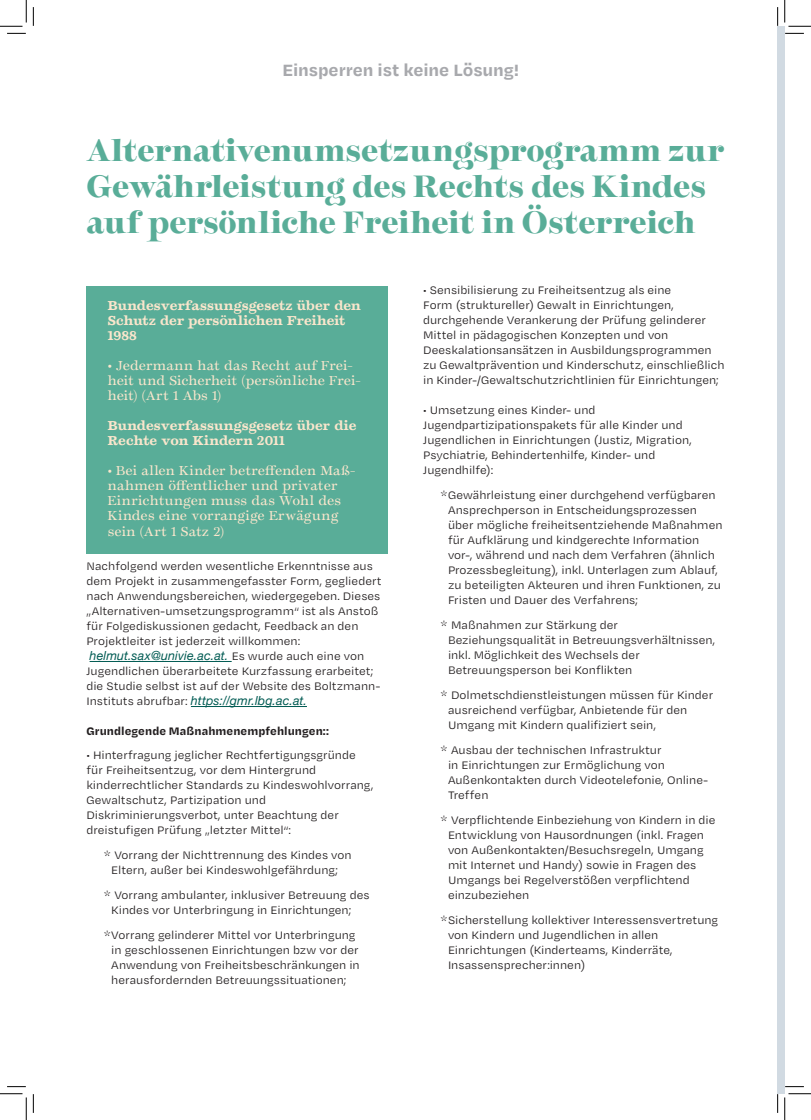
<style>
.page{position:relative;width:811px;height:1120px;background:#fff}
.page>*{position:absolute;margin:0;border:0;box-sizing:border-box;transform-origin:0 0}
.Headline__Black__90{font:900 30px/36px "Temeraire Display";letter-spacing:-.005em;color:#59ad98}
.t1{font:700 18.75px "Degular Text";letter-spacing:-.005em;color:#a8a9ad}
.Headline__Black__90-2{font:12.5px/15px "Degular Text";color:#231f20}
.MASTER_PAGE___Magazi{font:12.5px/15px "Temeraire";letter-spacing:.005em;color:#fae6cc}
.MASTER_PAGE___Magazi-2{font:700 12.5px/15px "Temeraire";letter-spacing:.005em;color:#fae6cc}
.Headline__Black__90-3{font:700 12.5px "Degular Text";letter-spacing:.005em;color:#231f20}
.s1{font-family:"Helvetica Neue";font-style:italic;color:#015b53}
</style>
<div class="page">
<div style="left:777px;top:26px;width:8px;height:1067px;background:#d1dae2"></div>
<div style="left:86px;top:286px;width:302px;height:267px;background:#59ad98"></div>
<hr style="left:90px;top:661px;width:142px;height:1px;background:#015b53">
<hr style="left:191px;top:706px;width:116px;height:1px;background:#015b53">
<svg style="left:7px;top:33px;width:19px;height:1px"></svg>
<svg style="left:785px;top:33px;width:19px;height:1px"></svg>
<svg style="left:33px;top:7px;width:1px;height:19px"></svg>
<svg style="left:33px;top:1094px;width:1px;height:18px"></svg>
<svg style="left:777px;top:7px;width:1px;height:19px"></svg>
<svg style="left:777px;top:1093px;width:1px;height:19px"></svg>
<svg style="left:0;top:0;width:27px;height:27px"></svg>
<svg style="left:0;top:1093px;width:27px;height:26px"></svg>
<svg style="left:784px;top:0;width:27px;height:27px"></svg>
<svg style="left:784px;top:1093px;width:27px;height:26px"></svg>
<h2 class="t1" style="left:282px;top:57px;width:238px">Einsperren ist keine Lösung!</h2>
<p class="Headline__Black__90" style="left:86px;top:133px;width:639px">Alternativenumsetzungsprogramm zur<br>Gewährleistung des Rechts des Kindes auf persönliche Freiheit in Österreich</p>
<p class="MASTER_PAGE___Magazi-2" style="left:108px;top:298px;width:255px">Bundesverfassungsgesetz über den<br>Schutz der persönlichen Freiheit<br>1988</p>
<p class="MASTER_PAGE___Magazi" style="left:108px;top:358px;width:255px">• Jedermann hat das Recht auf Frei&shy;heit und Sicherheit (persönliche Frei&shy;heit) (Art 1 Abs 1)</p>
<p class="MASTER_PAGE___Magazi-2" style="left:108px;top:418px;width:250px">Bundesverfassungsgesetz über die<br>Rechte von Kindern 2011</p>
<p class="MASTER_PAGE___Magazi" style="left:108px;top:463px;width:250px">• Bei allen Kinder betreffenden Maß&shy;nahmen öffentlicher und privater<br>Einrichtungen muss das Wohl des<br>Kindes eine vorrangige Erwägung sein (Art 1 Satz 2)</p>
<p class="Headline__Black__90-2" style="left:86px;top:558px;width:297px">Nachfolgend werden wesentliche Erkenntnisse aus dem Projekt in zusammengefasster Form, gegliedert nach Anwendungsbereichen, wiedergegeben. Dieses „Alternativen-umsetzungsprogramm“ ist als Anstoß für Folgediskussionen gedacht, Feedback an den Projektleiter ist jederzeit willkommen:</p>
<p class="Headline__Black__90-2" style="left:86px;top:648px;width:295px"><span class="s1">helmut.sax@univie.ac.at.</span> Es wurde auch eine von Jugendlichen überarbeitete Kurzfassung erarbeitet; die Studie selbst ist auf der Website des Boltzmann-Instituts abrufbar: <span class="s1">https://gmr.lbg.ac.at.</span></p>
<p class="Headline__Black__90-3" style="left:86px;top:722px;width:244px">Grundlegende Maßnahmenempfehlungen::</p>
<p class="Headline__Black__90-2" style="left:86px;top:746px;width:289px">• Hinterfragung jeglicher Rechtfertigungsgründe für Freiheitsentzug, vor dem Hintergrund kinderrechtlicher Standards zu Kindeswohlvorrang, Gewaltschutz, Partizipation und Diskriminierungsverbot, unter Beachtung der dreistufigen Prüfung „letzter Mittel“:</p>
<p class="Headline__Black__90-2" style="left:104px;top:846px;width:249px;text-align:center">* Vorrang der Nichttrennung des Kindes von<br>Eltern, außer bei Kindeswohlgefährdung;</p>
<p class="Headline__Black__90-2" style="left:111px;top:886px;width:260px;text-indent:-7px">* Vorrang ambulanter, inklusiver Betreuung des<br>Kindes vor Unterbringung in Einrichtungen;</p>
<p class="Headline__Black__90-2" style="left:104px;top:926px;width:257px;text-align:center">*Vorrang gelinderer Mittel vor Unterbringung in geschlossenen Einrichtungen bzw vor der Anwendung von Freiheitsbeschränkungen in herausfordernden Betreuungssituationen;</p>
<p class="Headline__Black__90-2" style="left:423px;top:281px;width:303px">• Sensibilisierung zu Freiheitsentzug als eine<br>Form (struktureller) Gewalt in Einrichtungen, durchgehende Verankerung der Prüfung gelinderer Mittel in pädagogischen Konzepten und von Deeskalationsansätzen in Ausbildungsprogrammen zu Gewaltprävention und Kinderschutz, einschließlich in Kinder-/Gewaltschutzrichtlinien für Einrichtungen;</p>
<p class="Headline__Black__90-2" style="left:423px;top:401px;width:270px">• Umsetzung eines Kinder- und Jugendpartizipationspakets für alle Kinder und Jugendlichen in Einrichtungen (Justiz, Migration, Psychiatrie, Behindertenhilfe, Kinder- und Jugendhilfe):</p>
<p class="Headline__Black__90-2" style="left:448px;top:486px;width:276px;text-indent:-7px">*Gewährleistung einer durchgehend verfügbaren Ansprechperson in Entscheidungsprozessen über mögliche freiheitsentziehende Maßnahmen für Aufklärung und kindgerechte Information vor-, während und nach dem Verfahren (ähnlich Prozessbegleitung), inkl. Unterlagen zum Ablauf, zu beteiligten Akteuren und ihren Funktionen, zu Fristen und Dauer des Verfahrens;</p>
<p class="Headline__Black__90-2" style="left:448px;top:616px;width:269px;text-indent:-7px">* Maßnahmen zur Stärkung der Beziehungsqualität in Betreuungsverhältnissen, inkl. Möglichkeit des Wechsels der Betreuungsperson bei Konflikten</p>
<p class="Headline__Black__90-2" style="left:448px;top:686px;width:267px;text-indent:-7px">* Dolmetschdienstleistungen müssen für Kinder ausreichend verfügbar, Anbietende für den<br>Umgang mit Kindern qualifiziert sein,</p>
<p class="Headline__Black__90-2" style="left:448px;top:741px;width:261px;text-indent:-7px">* Ausbau der technischen Infrastruktur<br>in Einrichtungen zur Ermöglichung von Außenkontakten durch Videotelefonie, Online-Treffen</p>
<p class="Headline__Black__90-2" style="left:448px;top:811px;width:269px;text-indent:-7px">* Verpflichtende Einbeziehung von Kindern in die Entwicklung von Hausordnungen (inkl. Fragen von Außenkontakten/Besuchsregeln, Umgang mit Internet und Handy) sowie in Fragen des Umgangs bei Regelverstößen verpflichtend einzubeziehen</p>
<p class="Headline__Black__90-2" style="left:448px;top:911px;width:272px;text-indent:-7px">*Sicherstellung kollektiver Interessensvertretung von Kindern und Jugendlichen in allen Einrichtungen (Kinderteams, Kinderräte, Insassensprecher:innen)</p>
</div>
